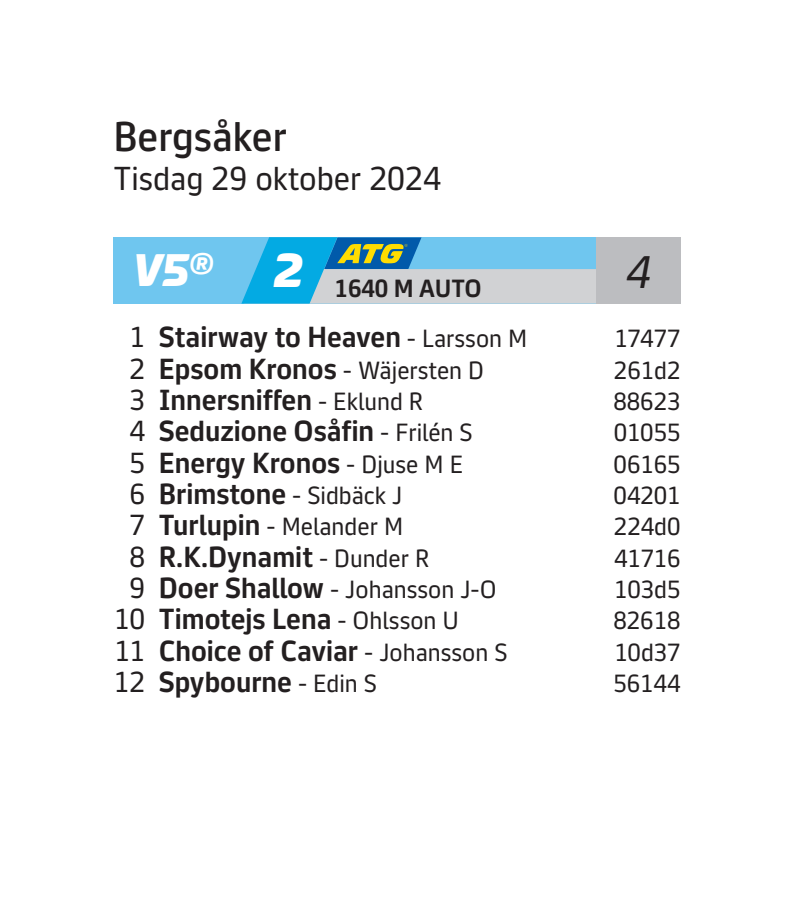
<style>
.page{position:relative;width:794px;height:908px;background:#fff}
.page>*{position:absolute;margin:0;border:0;box-sizing:border-box;transform-origin:0 0}
.t1{font:46px "ATG Rubrik";color:#fff}
.t2{font:44px "ATG Rubrik";color:#fff}
.t3{font:italic 44px "ATG Text";color:#231f20}
.t4{font:500 40px "ATG Text";color:#231f20}
.t5{font:32px "ATG Text";color:#231f20}
.HorseAndRider{font:700 28px "ATG Text";color:#231f20}
.S_REKORD{font:28px "ATG Text";color:#231f20}
.S_REKORD-2{font:24px "ATG Text";color:#231f20}
.HorseAndRider-2{font:24px "ATG Text";color:#231f20}
.t6{font:700 24px "ATG Text";color:#231f20}
.s1{font-weight:400;font-size:24px}
.s2{font-weight:700;font-size:28px}
</style>
<div class="page">
<div style="left:595px;top:237px;width:85px;height:66px;background:#bcbdc0"></div>
<svg style="left:113px;top:237px;width:483px;height:66px;background:#79bfdb"></svg>
<p class="t4" style="left:113px;top:113px;width:175px">Bergsåker</p>
<p class="t5" style="left:113px;top:159px;width:329px">Tisdag 29 oktober 2024</p>
<p class="t2" style="left:134px;top:244px;width:80px">V5®</p>
<p class="t1" style="left:274px;top:243px;width:30px">2</p>
<p class="t6" style="left:334px;top:274px;width:149px">1640 M AUTO</p>
<p class="t3" style="left:626px;top:246px;width:26px">4</p>
<p class="S_REKORD" style="left:129px;top:320px;width:17px">1</p>
<p class="HorseAndRider" style="left:159px;top:320px;width:370px">Stairway to Heaven <span class="s1">- Larsson M</span></p>
<p class="S_REKORD-2" style="left:614px;top:324px;width:68px">17477</p>
<p class="S_REKORD" style="left:129px;top:352px;width:17px">2</p>
<p class="HorseAndRider" style="left:159px;top:351px;width:327px">Epsom Kronos <span class="s1">- Wäjersten D</span></p>
<p class="S_REKORD-2" style="left:614px;top:356px;width:68px">261d2</p>
<p class="S_REKORD" style="left:129px;top:383px;width:17px">3</p>
<p class="HorseAndRider" style="left:159px;top:383px;width:266px">Innersniffen <span class="s1">- Eklund R</span></p>
<p class="S_REKORD-2" style="left:613px;top:387px;width:69px">88623</p>
<p class="S_REKORD" style="left:129px;top:414px;width:17px">4</p>
<p class="HorseAndRider" style="left:159px;top:414px;width:315px">Seduzione Osåfin <span class="s1">- Frilén S</span></p>
<p class="S_REKORD-2" style="left:614px;top:418px;width:68px">01055</p>
<p class="S_REKORD" style="left:129px;top:446px;width:17px">5</p>
<p class="HorseAndRider" style="left:159px;top:445px;width:306px">Energy Kronos <span class="s1">- Djuse M E</span></p>
<p class="S_REKORD-2" style="left:613px;top:449px;width:68px">06165</p>
<p class="S_REKORD" style="left:129px;top:477px;width:17px">6</p>
<p class="HorseAndRider" style="left:159px;top:477px;width:245px">Brimstone <span class="s1">- Sidbäck J</span></p>
<p class="S_REKORD-2" style="left:613px;top:481px;width:68px">04201</p>
<p class="S_REKORD" style="left:129px;top:508px;width:17px">7</p>
<p class="HorseAndRider-2" style="left:159px;top:512px;width:246px"><span class="s2">Turlupin</span> - Melander M</p>
<p class="S_REKORD-2" style="left:614px;top:512px;width:68px">224d0</p>
<p class="S_REKORD" style="left:129px;top:540px;width:17px">8</p>
<p class="HorseAndRider" style="left:159px;top:539px;width:272px">R.K.Dynamit <span class="s1">- Dunder R</span></p>
<p class="S_REKORD-2" style="left:614px;top:543px;width:68px">41716</p>
<p class="S_REKORD" style="left:129px;top:571px;width:17px">9</p>
<p class="HorseAndRider-2" style="left:159px;top:575px;width:339px"><span class="s2">Doer Shallow</span> - Johansson J-O</p>
<p class="S_REKORD-2" style="left:614px;top:575px;width:68px">103d5</p>
<p class="S_REKORD" style="left:114px;top:602px;width:33px">10</p>
<p class="HorseAndRider" style="left:159px;top:602px;width:302px">Timotejs Lena <span class="s1">- Ohlsson U</span></p>
<p class="S_REKORD-2" style="left:613px;top:606px;width:69px">82618</p>
<p class="S_REKORD" style="left:114px;top:633px;width:32px">11</p>
<p class="HorseAndRider" style="left:159px;top:633px;width:350px">Choice of Caviar <span class="s1">- Johansson S</span></p>
<p class="S_REKORD-2" style="left:614px;top:637px;width:68px">10d37</p>
<p class="S_REKORD" style="left:114px;top:665px;width:33px">12</p>
<p class="HorseAndRider" style="left:159px;top:664px;width:220px">Spybourne <span class="s1">- Edin S</span></p>
<p class="S_REKORD-2" style="left:613px;top:669px;width:69px">56144</p>
</div>
